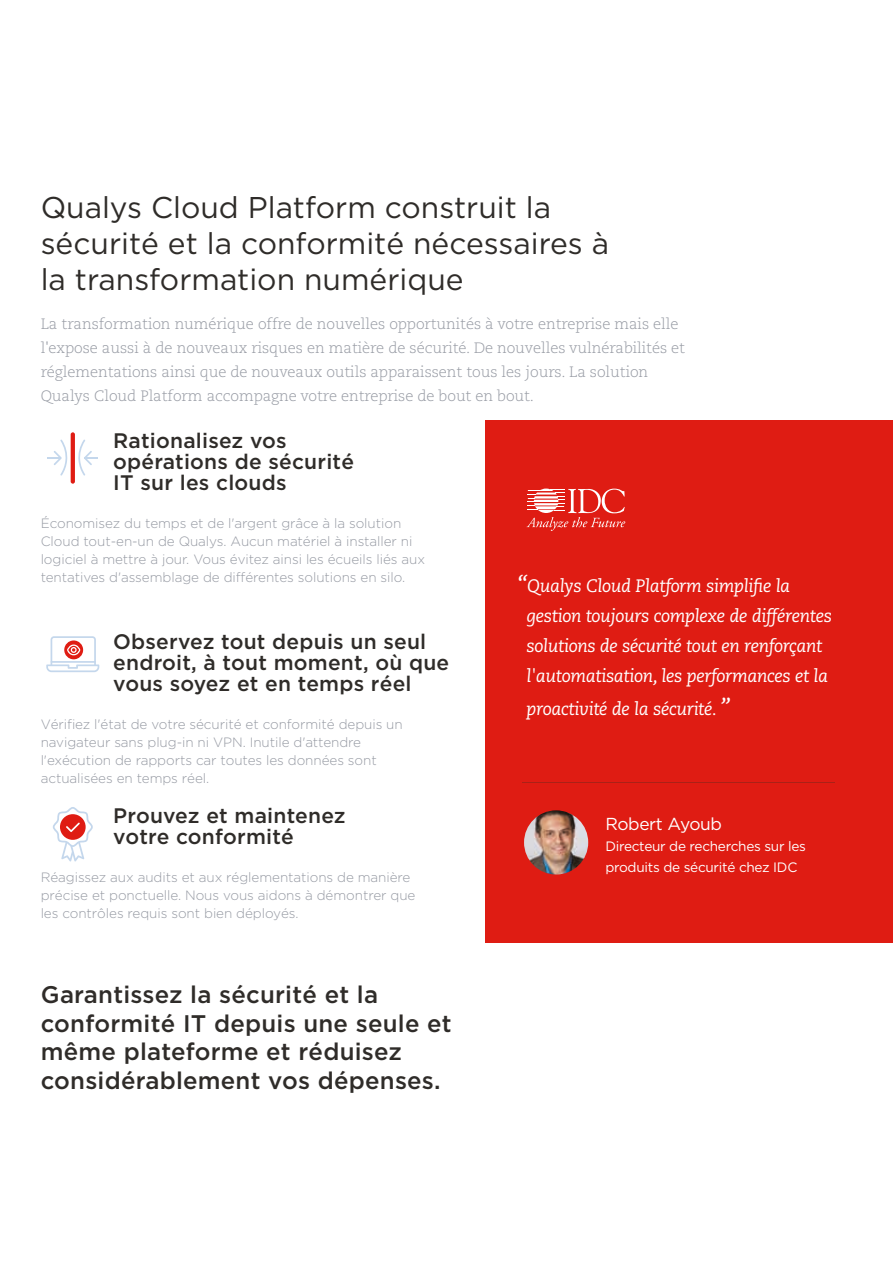
<style>
.page{position:relative;width:893px;height:1263px;background:#fff}
.page>*{position:absolute;margin:0;border:0;box-sizing:border-box;transform-origin:0 0}
.t1{font:30px/36px "Gotham";color:#2f2c29}
.t2{font:500 24px/28.5px "Gotham";letter-spacing:.01em;color:#2f2c29}
.t3{font:500 21px/21px "Gotham";letter-spacing:.01em;color:#2f2c29}
.t4{font:italic 18px/30px "Caecilia LT Pro 56";letter-spacing:-.02em;color:#fff}
.t5{font:17.25px "Gotham";letter-spacing:-.02em;color:#fff}
.t6{font:300 15px/24px "Caecilia LT Pro 45";letter-spacing:-.005em;color:#969aa3}
.t7{font:13.65px/21px "Gotham";letter-spacing:-.02em;color:#fff}
.t8{font:300 13.5px/18px "Gotham";letter-spacing:-.005em;color:#969aa3}
.s1{font-size:22.5px}
</style>
<div class="page">
<div style="left:486px;top:420px;width:407px;height:523px;background:#df1c13"></div>
<hr style="left:71px;top:432px;width:4px;height:52px;background:#df1c13;border-radius:2px">
<svg style="left:78px;top:439px;width:20px;height:36px"></svg>
<svg style="left:48px;top:439px;width:20px;height:36px"></svg>
<svg style="left:46px;top:636px;width:53px;height:36px"></svg>
<svg style="left:53px;top:807px;width:40px;height:54px"></svg>
<svg style="left:527px;top:488px;width:98px;height:43px"></svg>
<hr style="left:522px;top:782px;width:312px;height:1px;background:#aa2117">
<img style="left:524px;top:810px;width:64px;height:64px;border-radius:32px">
<h1 class="t1" style="left:41px;top:189px;width:570px">Qualys Cloud Platform construit la sécurité et la conformité nécessaires à la transformation numérique</h1>
<p class="t6" style="left:41px;top:311px;width:646px">La transformation numérique offre de nouvelles opportunités à votre entreprise mais elle l'expose aussi à de nouveaux risques en matière de sécurité. De nouvelles vulnérabilités et réglementations ainsi que de nouveaux outils apparaissent tous les jours. La solution Qualys Cloud Platform accompagne votre entreprise de bout en bout.</p>
<h3 class="t3" style="left:113px;top:430px;width:242px">Rationalisez vos opérations de sécurité<br>IT sur les clouds</h3>
<p class="t8" style="left:41px;top:514px;width:386px">Économisez du temps et de l'argent grâce à la solution Cloud tout-en-un de Qualys. Aucun matériel à installer ni logiciel à mettre à jour. Vous évitez ainsi les écueils liés aux tentatives d'assemblage de différentes solutions en silo.</p>
<h3 class="t3" style="left:113px;top:631px;width:338px">Observez tout depuis un seul endroit, à tout moment, où que vous soyez et en temps réel</h3>
<p class="t8" style="left:41px;top:715px;width:364px">Vérifiez l'état de votre sécurité et conformité depuis un navigateur sans plug-in ni VPN. Inutile d'attendre l'exécution de rapports car toutes les données sont actualisées en temps réel.</p>
<h3 class="t3" style="left:113px;top:804px;width:234px">Prouvez et maintenez votre conformité</h3>
<p class="t8" style="left:41px;top:868px;width:376px">Réagissez aux audits et aux réglementations de manière précise et ponctuelle. Nous vous aidons à démontrer que les contrôles requis sont bien déployés.</p>
<h2 class="t2" style="left:41px;top:980px;width:413px">Garantissez la sécurité et la conformité IT depuis une seule et même plateforme et réduisez considérablement vos dépenses.</h2>
<h3 class="t4" style="left:526px;top:571px;width:307px;text-indent:-9px"><span class="s1">“</span>Qualys Cloud Platform simplifie la gestion toujours complexe de différentes solutions de sécurité tout en renforçant l'automatisation, les performances et la</h3>
<h3 class="t4" style="left:526px;top:694px;width:206px">proactivité de la sécurité. <span class="s1">”</span></h3>
<p class="t5" style="left:605px;top:814px;width:118px">Robert Ayoub</p>
<p class="t7" style="left:605px;top:835px;width:202px">Directeur de recherches sur les produits de sécurité chez IDC</p>
</div>
